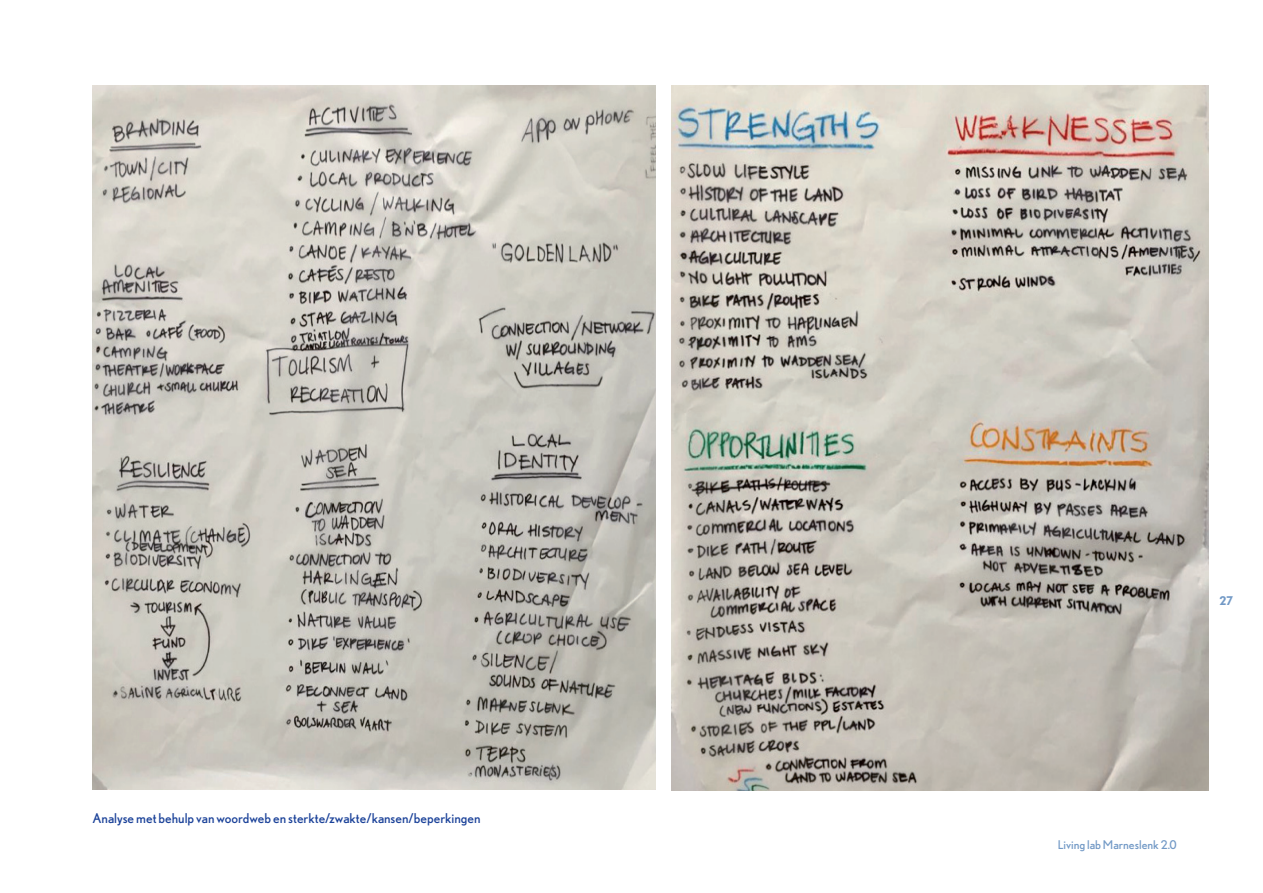
<style>
.page{position:relative;width:1263px;height:893px;background:#fff}
.page>*{position:absolute;margin:0;border:0;box-sizing:border-box;transform-origin:0 0}
.t1{font:13.5px "Nobel";color:#1b4299}
.t2{font:12px "Nobel";color:#7299c6}
.t3{font:700 12px "Nobel";color:#7299c6}
</style>
<div class="page">
<img style="left:92px;top:85px;width:564px;height:705px">
<img style="left:672px;top:85px;width:537px;height:706px">
<p class="t1" style="left:92px;top:810px;width:389px">Analyse met behulp van woordweb en sterkte/zwakte/kansen/beperkingen</p>
<p class="t3" style="left:1219px;top:594px;width:15px">27</p>
<p class="t2" style="left:1058px;top:837px;width:121px">Living lab Marneslenk 2.0</p>
</div>
